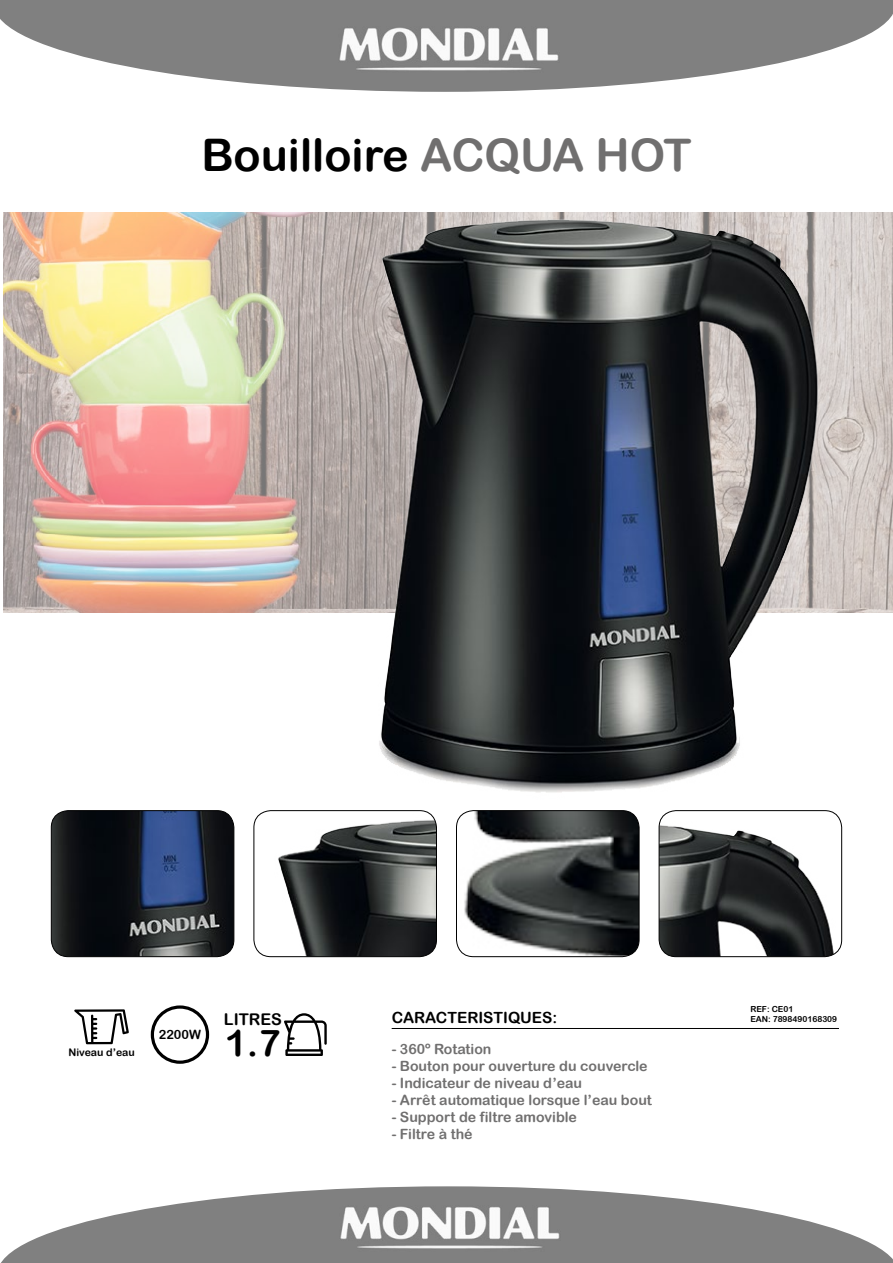
<style>
.page{position:relative;width:893px;height:1263px;background:#fff}
.page>*{position:absolute;margin:0;border:0;box-sizing:border-box;transform-origin:0 0}
.t1{font:44.85px "Arial Rounded MT Bold";color:#000}
.t2{font:36.75px "Arial Rounded MT Bold";color:#000}
.t3{font:16.2px "Arial Rounded MT Bold";color:#000}
.t4{font:15.45px "Arial Rounded MT Bold";color:#000}
.t5{font:14.1px "Arial Rounded MT Bold";color:#706f6f}
.t6{font:12.75px "Arial Rounded MT Bold";color:#000}
.t7{font:10.5px "Arial Rounded MT Bold";color:#000}
.t8{font:8.4px "Arial Rounded MT Bold";color:#000}
.s1{color:#706f6f}
</style>
<div class="page">
<img style="left:456px;top:859px;width:183px;height:98px">
<div style="left:456px;top:810px;width:183px;height:147px;border:1px solid #000;border-radius:17px"></div>
<img style="left:4px;top:213px;width:276px;height:399px">
<img style="left:51px;top:811px;width:183px;height:146px">
<div style="left:51px;top:810px;width:183px;height:147px;border:1px solid #000;border-radius:17px"></div>
<img style="left:659px;top:859px;width:183px;height:98px">
<div style="left:659px;top:810px;width:183px;height:147px;border:1px solid #000;border-radius:17px"></div>
<img style="left:254px;top:811px;width:182px;height:146px">
<div style="left:254px;top:810px;width:183px;height:147px;border:1px solid #000;border-radius:17px"></div>
<svg style="left:1px;top:1186px;width:892px;height:77px;fill:#808080"></svg>
<svg style="left:0;top:0;width:893px;height:92px;fill:#808080"></svg>
<img style="left:339px;top:1205px;width:221px;height:46px">
<img style="left:339px;top:27px;width:220px;height:46px">
<hr style="left:392px;top:1028px;width:447px;height:1px;background:#000">
<img style="left:3px;top:212px;width:1px;height:401px">
<div style="left:151px;top:1005px;width:58px;height:59px;border:3px solid #000;border-radius:50%"></div>
<svg style="left:284px;top:1013px;width:43px;height:43px"></svg>
<svg style="left:74px;top:1009px;width:55px;height:35px"></svg>
<img style="left:280px;top:212px;width:613px;height:647px">
<h1 class="t1" style="left:201px;top:128px;width:492px">Bouilloire <span class="s1">ACQUA HOT</span></h1>
<p class="t7" style="left:68px;top:1046px;width:68px">Niveau d’eau</p>
<p class="t3" style="left:224px;top:1010px;width:60px">LITRES</p>
<p class="t6" style="left:159px;top:1027px;width:44px">2200W</p>
<h2 class="t2" style="left:225px;top:1021px;width:57px">1.7</h2>
<p class="t8" style="left:750px;top:1003px;width:45px">REF: CE01</p>
<p class="t4" style="left:392px;top:1008px;width:167px">CARACTERISTIQUES:</p>
<p class="t8" style="left:750px;top:1013px;width:88px">EAN: 7898490168309</p>
<p class="t5" style="left:392px;top:1040px;width:101px">- 360º Rotation</p>
<p class="t5" style="left:392px;top:1057px;width:258px">- Bouton pour ouverture du couvercle</p>
<p class="t5" style="left:392px;top:1074px;width:192px">- Indicateur de niveau d’eau</p>
<p class="t5" style="left:392px;top:1091px;width:262px">- Arrêt automatique lorsque l’eau bout</p>
<p class="t5" style="left:392px;top:1108px;width:187px">- Support de filtre amovible</p>
<p class="t5" style="left:392px;top:1125px;width:82px">- Filtre à thé</p>
</div>
